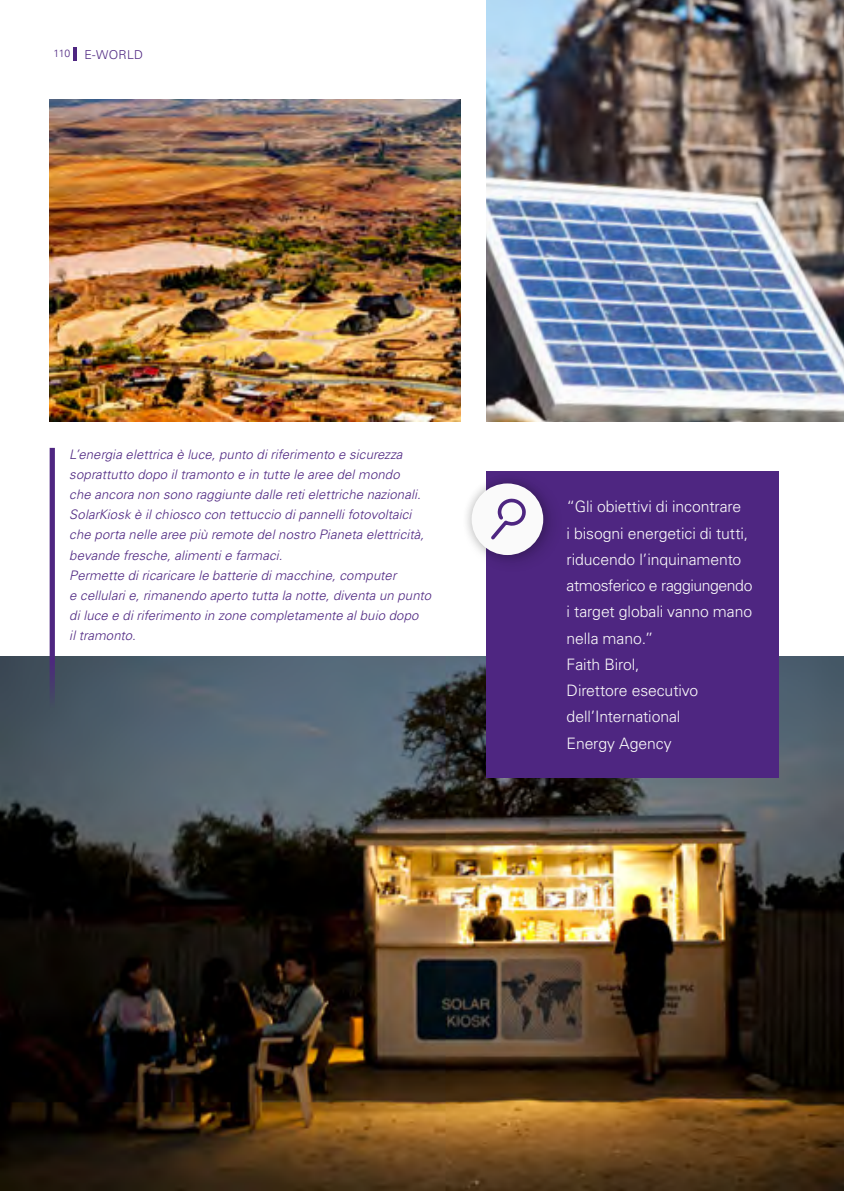
<style>
.page{position:relative;width:844px;height:1191px;background:#fff}
.page>*{position:absolute;margin:0;border:0;box-sizing:border-box;transform-origin:0 0}
.t1{font:300 15.75px/26.2px "Univers LT Std";letter-spacing:-.005em;color:#fafafa}
.t2{font:italic 300 13.12px/20.1px "Univers LT Std";letter-spacing:.01em;color:#4e2681}
.t3{font:300 12.25px "Univers LT Std";letter-spacing:.025em;color:#4e2681}
.s1{font-size:10.5px}
</style>
<div class="page">
<hr style="left:73px;top:47px;width:4px;height:13px;background:#4e2681">
<img style="left:0;top:657px;width:843px;height:534px">
<div style="left:486px;top:472px;width:293px;height:306px;background:#4e2681"></div>
<div style="left:459px;top:470px;width:105px;height:105px;background:#000;opacity:.2"></div>
<div style="left:471px;top:483px;width:72px;height:72px;background:#fafafa;border-radius:50%"></div>
<svg style="left:487px;top:498px;width:41px;height:77px"></svg>
<div style="left:50px;top:448px;width:5px;height:209px;background:#4e2681"></div>
<svg style="left:50px;top:657px;width:5px;height:51px"></svg>
<img style="left:486px;top:0;width:357px;height:422px">
<img style="left:50px;top:99px;width:410px;height:322px">
<p class="t3" style="left:53px;top:47px;width:91px"><span class="s1">110</span> E-WORLD</p>
<p class="t2" style="left:69px;top:444px;width:363px">L’energia elettrica è luce, punto di riferimento e sicurezza soprattutto dopo il tramonto e in tutte le aree del mondo<br>che ancora non sono raggiunte dalle reti elettriche nazionali.<br>SolarKiosk è il chiosco con tettuccio di pannelli fotovoltaici che porta nelle aree più remote del nostro Pianeta elettricità, bevande fresche, alimenti e farmaci.<br>Permette di ricaricare le batterie di macchine, computer<br>e cellulari e, rimanendo aperto tutta la notte, diventa un punto di luce e di riferimento in zone completamente al buio dopo<br>il tramonto.</p>
<p class="t1" style="left:566px;top:493px;width:187px">“Gli obiettivi di incontrare<br>i bisogni energetici di tutti, riducendo l’inquinamento atmosferico e raggiungendo i target globali vanno mano nella mano.”<br>Faith Birol,<br>Direttore esecutivo dell’International<br>Energy Agency</p>
</div>
